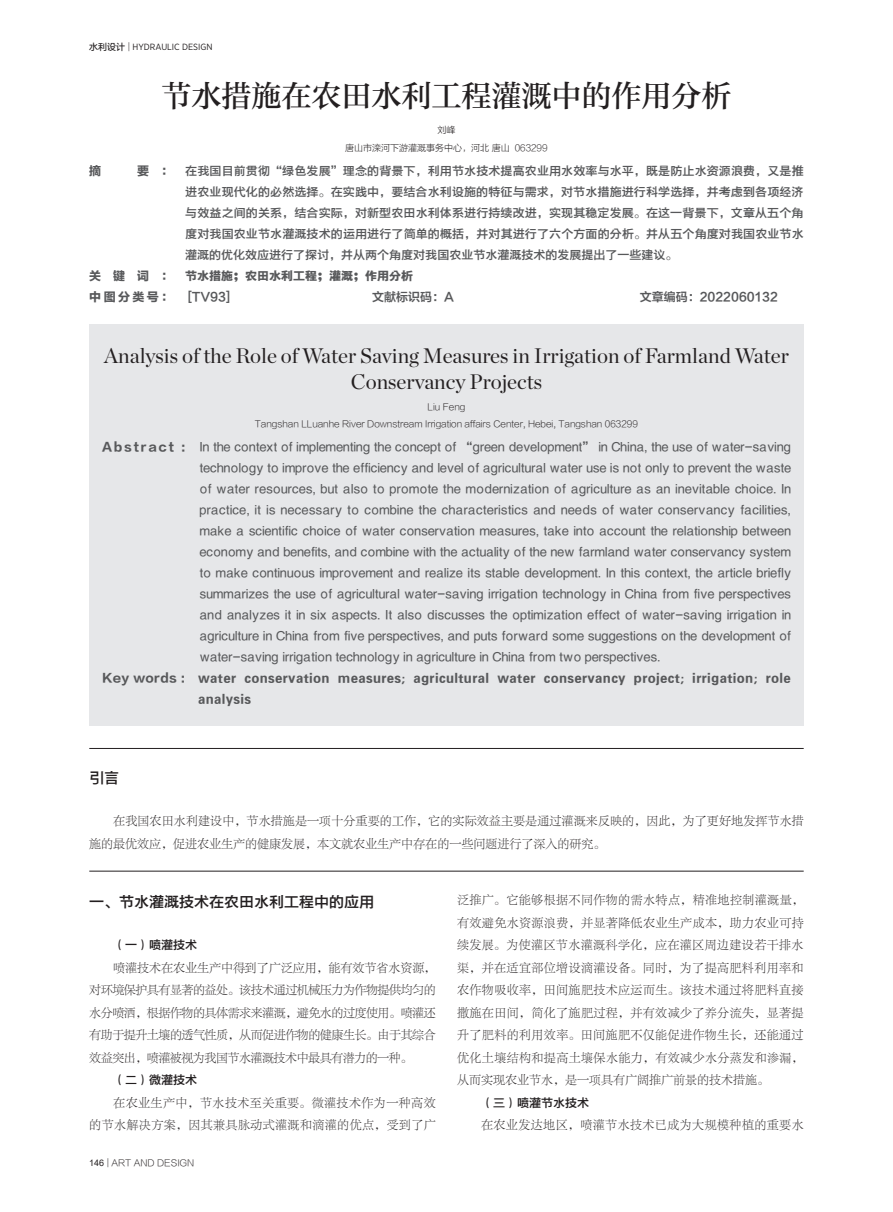
<style>
.page{position:relative;width:893px;height:1212px;background:#fff}
.page>*{position:absolute;margin:0;border:0;box-sizing:border-box;transform-origin:0 0}
.标题{font:30px "FZZHUNYSK GBK1 0";color:#231f20}
.英文标题{font:21px/25.2px "Chronicle Display";color:#231f20;text-align:center}
.一{font:15px "FZYDZHK GBK1 0";color:#231f20}
.英文摘要{font:12px/21px "FZYDZHK GBK1 0";letter-spacing:.03em;color:#57585a;text-align:justify}
.正文{font:12px/22.5px "FZLTSK GBK1 0";letter-spacing:.01em;color:#231f20;text-align:justify}
.摘要{font:12px/21px "FZYDZHK GBK1 0";color:#57585a;text-align:justify}
.英文关键词{font:12px/21px "FZYDCHK GBK1 0";letter-spacing:.03em;color:#57585a}
.正文-2{font:12px/22.5px "FZLTSK GBK1 0";letter-spacing:.035em;color:#231f20;text-align:right}
.一-2{font:12px "FZYDZHK GBK1 0";color:#231f20}
.关键词{font:12px "FZYDCHK GBK1 0";color:#57585a}
.中国分类号{font:12px "FZLTZCHK GBK1 0";color:#57585a}
.中国分类号-2{font:12px "FZLTDHK GBK1 0";letter-spacing:.2em;color:#57585a}
.摘要-2{font:12px "FZLTDHK GBK1 0";color:#57585a}
.英文单位{font:9px "FZLTXHK GBK1 0";color:#231f20}
.单位{font:9px "FZLTXHK GBK1 0";color:#231f20}
.t1{font:9px "Gotham Narrow";color:#231f20}
.t2{font:9px "FZLTKHK GBK1 0";color:#231f20}
.英文作者{font:9px "FZLTXHK GBK1 0";color:#231f20}
.作者{font:9px "FZLTXHK GBK1 0";color:#231f20}
.s1{font-family:"FZLTZHUNHK GBK1 0"}
.s2{font-family:"FZLTKHK GBK1 0"}
.s3{font-family:"FZLTDHK GBK1 0"}
.s4{font-family:"FZLTZCHK GBK1 0"}
.s5{font-family:"Arial"}
</style>
<div class="page">
<div style="left:89px;top:324px;width:715px;height:402px;background:#e6e7e9"></div>
<hr style="left:89px;top:748px;width:715px;height:1px;background:#231f20">
<hr style="left:89px;top:871px;width:715px;height:1px;background:#231f20">
<p class="t1" style="left:89px;top:41px;width:125px"><span class="s1">水利设计</span> <span class="s2">|</span> HYDRAULIC DESIGN</p>
<p class="标题" style="left:161px;top:78px;width:572px">节水措施在农田水利工程灌溉中的作用分析</p>
<p class="作者" style="left:437px;top:124px;width:19px">刘峰</p>
<p class="单位" style="left:345px;top:142px;width:204px">唐山市滦河下游灌溉事务中心，河北 唐山 063299</p>
<p class="摘要-2" style="left:89px;top:165px;width:14px">摘</p>
<p class="摘要" style="left:185px;top:161px;width:620px;text-indent:-48px"><span class="s3">要 ：</span> 在我国目前贯彻“绿色发展”理念的背景下，利用节水技术提高农业用水效率与水平，既是防止水资源浪费，又是推进农业现代化的必然选择。在实践中，要结合水利设施的特征与需求，对节水措施进行科学选择，并考虑到各项经济与效益之间的关系，结合实际，对新型农田水利体系进行持续改进，实现其稳定发展。在这一背景下，文章从五个角度对我国农业节水灌溉技术的运用进行了简单的概括，并对其进行了六个方面的分析。并从五个角度对我国农业节水灌溉的优化效应进行了探讨，并从两个角度对我国农业节水灌溉技术的发展提出了一些建议。</p>
<p class="关键词" style="left:89px;top:270px;width:325px"><span class="s3">关 键 词 ：</span> 节水措施；农田水利工程；灌溉；作用分析</p>
<p class="中国分类号-2" style="left:89px;top:291px;width:142px">中图分类号： <span class="s4">[TV93]</span></p>
<p class="中国分类号" style="left:372px;top:291px;width:83px">文献标识码：A</p>
<p class="中国分类号" style="left:640px;top:291px;width:139px">文章编码：2022060132</p>
<p class="英文标题" style="left:104px;top:342px;width:686px">Analysis of the Role of Water Saving Measures in Irrigation of Farmland Water<br>Conservancy Projects</p>
<p class="英文作者" style="left:428px;top:402px;width:39px">Liu Feng</p>
<p class="英文单位" style="left:255px;top:419px;width:384px">Tangshan LLuanhe River Downstream Irrigation affairs Center, Hebei, Tangshan 063299</p>
<p class="英文摘要" style="left:200px;top:437px;width:593px;text-indent:-98px"><span class="s3">Abstract :</span> In the context of implementing the concept of “green development” in China, the use of water-saving technology to improve the efficiency and level of agricultural water use is not only to prevent the waste of water resources, but also to promote the modernization of agriculture as an inevitable choice. In practice, it is necessary to combine the characteristics and needs of water conservancy facilities, make a scientific choice of water conservation measures, take into account the relationship between economy and benefits, and combine with the actuality of the new farmland water conservancy system to make continuous improvement and realize its stable development. In this context, the article briefly summarizes the use of agricultural water-saving irrigation technology in China from five perspectives and analyzes it in six aspects. It also discusses the optimization effect of water-saving irrigation in agriculture in China from five perspectives, and puts forward some suggestions on the development of water-saving irrigation technology in agriculture in China from two perspectives.</p>
<p class="英文关键词" style="left:198px;top:668px;width:594px;text-indent:-96px"><span class="s3">Key words :</span> water conservation measures; agricultural water conservancy project; irrigation; role analysis</p>
<p class="一" style="left:89px;top:769px;width:32px">引言</p>
<p class="正文" style="left:89px;top:810px;width:716px;text-indent:24px">在我国农田水利建设中，节水措施是一项十分重要的工作，它的实际效益主要是通过灌溉来反映的，因此，为了更好地发挥节水措施的最优效应，促进农业生产的健康发展，本文就农业生产中存在的一些问题进行了深入的研究。</p>
<p class="一" style="left:89px;top:893px;width:287px">一、节水灌溉技术在农田水利工程中的应用</p>
<p class="一-2" style="left:113px;top:939px;width:85px">（一）喷灌技术</p>
<p class="正文" style="left:89px;top:957px;width:348px;text-indent:24px">喷灌技术在农业生产中得到了广泛应用，能有效节省水资源，对环境保护具有显著的益处。该技术通过机械压力为作物提供均匀的水分喷洒，根据作物的具体需求来灌溉，避免水的过度使用。喷灌还有助于提升土壤的透气性质，从而促进作物的健康生长。由于其综合效益突出，喷灌被视为我国节水灌溉技术中最具有潜力的一种。</p>
<p class="一-2" style="left:113px;top:1074px;width:85px">（二）微灌技术</p>
<p class="正文-2" style="left:89px;top:1092px;width:348px">在农业生产中，节水技术至关重要。微灌技术作为一种高效<br>的节水解决方案，因其兼具脉动式灌溉和滴灌的优点，受到了广</p>
<p class="t2" style="left:89px;top:1158px;width:107px"><span class="s5">146</span> | ART AND DESIGN</p>
<p class="正文" style="left:457px;top:889px;width:348px">泛推广。它能够根据不同作物的需水特点，精准地控制灌溉量，有效避免水资源浪费，并显著降低农业生产成本，助力农业可持续发展。为使灌区节水灌溉科学化，应在灌区周边建设若干排水渠，并在适宜部位增设滴灌设备。同时，为了提高肥料利用率和农作物吸收率，田间施肥技术应运而生。该技术通过将肥料直接撒施在田间，简化了施肥过程，并有效减少了养分流失，显著提升了肥料的利用效率。田间施肥不仅能促进作物生长，还能通过优化土壤结构和提高土壤保水能力，有效减少水分蒸发和渗漏，从而实现农业节水，是一项具有广阔推广前景的技术措施。</p>
<p class="一-2" style="left:481px;top:1096px;width:109px">（三）喷灌节水技术</p>
<p class="正文-2" style="left:481px;top:1114px;width:324px">在农业发达地区，喷灌节水技术已成为大规模种植的重要水</p>
</div>
